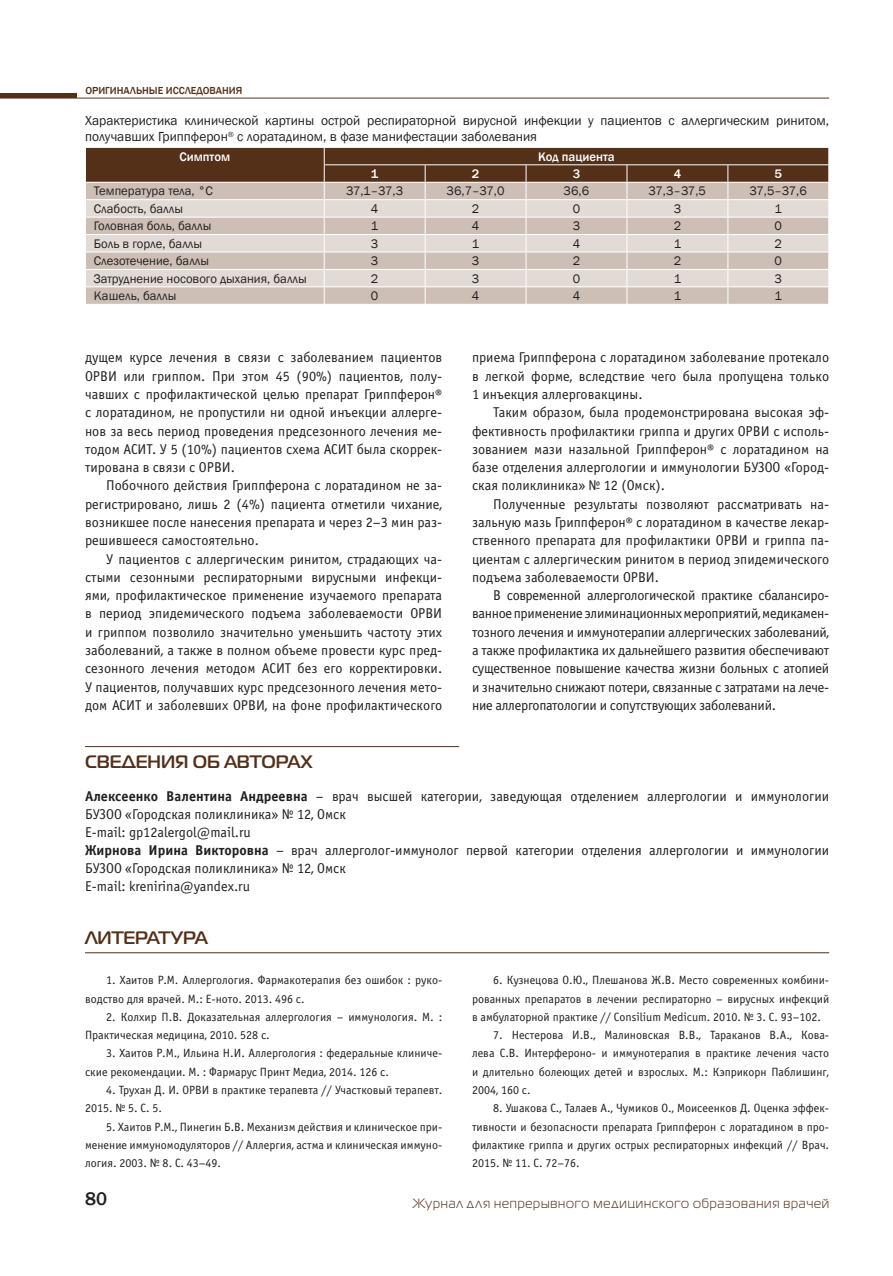
<style>
.page{position:relative;width:893px;height:1276px;background:#fff}
.page>*{position:absolute;margin:0;border:0;box-sizing:border-box;transform-origin:0 0}
.t1{font:500 18.75px "Franklin Gothic";color:#231f20}
.t2{font:700 18px "Magistral C";color:#543019}
.t3{font:14.25px/18.3px "Officina Sans C";color:#231f20;text-align:justify}
.t4{font:13.5px/16.2px "Franklin Gothic";color:#231f20}
.t5{font:13.5px "Magistral C";letter-spacing:.065em;color:#543019}
.t6{font:12.75px "Franklin Gothic";color:#231f20}
.t7{font:500 12.75px "Franklin Gothic";color:#fff}
.t8{font:12px/18.3px "Officina Sans C";color:#231f20}
.t9{font:500 10.5px "Franklin Gothic";color:#543019}
.s1{font-weight:700}
</style>
<div class="page">
<hr style="left:0;top:98px;width:829px;height:1px;background:#6c4b33">
<hr style="left:0;top:94px;width:77px;height:4px;background:#543019">
<svg style="left:85px;top:147px;width:744px;height:157px;background:#bdada2"></svg>
<hr style="left:85px;top:746px;width:374px;height:1px;background:#543019">
<hr style="left:85px;top:952px;width:744px;height:1px;background:#543019">
<p class="t9" style="left:85px;top:84px;width:159px">ОРИГИНАЛЬНЫЕ ИССЛЕДОВАНИЯ</p>
<p class="t4" style="left:85px;top:112px;width:746px">Характеристика клинической картины острой респираторной вирусной инфекции у пациентов с аллергическим ринитом, получавших Гриппферон<sup>®</sup> с лоратадином, в фазе манифестации заболевания</p>
<p class="t7" style="left:179px;top:149px;width:52px">Симптом</p>
<p class="t7" style="left:538px;top:149px;width:78px">Код пациента</p>
<p class="t7" style="left:371px;top:166px;width:9px">1</p>
<p class="t7" style="left:472px;top:166px;width:9px">2</p>
<p class="t7" style="left:573px;top:166px;width:9px">3</p>
<p class="t7" style="left:674px;top:166px;width:9px">4</p>
<p class="t7" style="left:775px;top:166px;width:9px">5</p>
<p class="t6" style="left:94px;top:184px;width:120px">Температура тела, °С</p>
<p class="t6" style="left:346px;top:184px;width:58px">37,1–37,3</p>
<p class="t6" style="left:446px;top:184px;width:60px">36,7–37,0</p>
<p class="t6" style="left:564px;top:184px;width:27px">36,6</p>
<p class="t6" style="left:649px;top:184px;width:59px">37,3–37,5</p>
<p class="t6" style="left:749px;top:184px;width:59px">37,5–37,6</p>
<p class="t6" style="left:94px;top:201px;width:91px">Слабость, баллы</p>
<p class="t6" style="left:371px;top:201px;width:9px">4</p>
<p class="t6" style="left:472px;top:201px;width:9px">2</p>
<p class="t6" style="left:573px;top:201px;width:9px">0</p>
<p class="t6" style="left:674px;top:201px;width:9px">3</p>
<p class="t6" style="left:775px;top:201px;width:9px">1</p>
<p class="t6" style="left:94px;top:219px;width:119px">Головная боль, баллы</p>
<p class="t6" style="left:371px;top:219px;width:9px">1</p>
<p class="t6" style="left:472px;top:219px;width:9px">4</p>
<p class="t6" style="left:573px;top:219px;width:9px">3</p>
<p class="t6" style="left:674px;top:219px;width:9px">2</p>
<p class="t6" style="left:775px;top:219px;width:9px">0</p>
<p class="t6" style="left:94px;top:236px;width:110px">Боль в горле, баллы</p>
<p class="t6" style="left:371px;top:236px;width:9px">3</p>
<p class="t6" style="left:472px;top:236px;width:9px">1</p>
<p class="t6" style="left:573px;top:236px;width:9px">4</p>
<p class="t6" style="left:674px;top:236px;width:9px">1</p>
<p class="t6" style="left:775px;top:236px;width:9px">2</p>
<p class="t6" style="left:94px;top:253px;width:117px">Слезотечение, баллы</p>
<p class="t6" style="left:371px;top:253px;width:9px">3</p>
<p class="t6" style="left:472px;top:253px;width:9px">3</p>
<p class="t6" style="left:573px;top:253px;width:9px">2</p>
<p class="t6" style="left:674px;top:253px;width:9px">2</p>
<p class="t6" style="left:775px;top:253px;width:9px">0</p>
<p class="t6" style="left:94px;top:271px;width:215px">Затруднение носового дыхания, баллы</p>
<p class="t6" style="left:371px;top:271px;width:9px">2</p>
<p class="t6" style="left:472px;top:271px;width:9px">3</p>
<p class="t6" style="left:573px;top:271px;width:9px">0</p>
<p class="t6" style="left:674px;top:271px;width:9px">1</p>
<p class="t6" style="left:775px;top:271px;width:9px">3</p>
<p class="t6" style="left:94px;top:288px;width:84px">Кашель, баллы</p>
<p class="t6" style="left:371px;top:288px;width:9px">0</p>
<p class="t6" style="left:472px;top:288px;width:9px">4</p>
<p class="t6" style="left:573px;top:288px;width:9px">4</p>
<p class="t6" style="left:674px;top:288px;width:9px">1</p>
<p class="t6" style="left:775px;top:288px;width:9px">1</p>
<p class="t3" style="left:85px;top:350px;width:359px">дущем курсе лечения в связи с заболеванием пациентов ОРВИ или гриппом. При этом 45 (90%) пациентов, полу&shy;чавших с профилактической целью препарат Гриппферон® с лоратадином, не пропустили ни одной инъекции аллерге&shy;нов за весь период проведения предсезонного лечения ме&shy;тодом АСИТ. У 5 (10%) пациентов схема АСИТ была скоррек&shy;тирована в связи с ОРВИ.</p>
<p class="t3" style="left:85px;top:478px;width:359px;text-indent:21px">Побочного действия Гриппферона с лоратадином не за&shy;регистрировано, лишь 2 (4%) пациента отметили чихание, возникшее после нанесения препарата и через 2–3 мин раз&shy;решившееся самостоятельно.</p>
<p class="t3" style="left:85px;top:551px;width:359px;text-indent:21px">У пациентов с аллергическим ринитом, страдающих ча&shy;стыми сезонными респираторными вирусными инфекци&shy;ями, профилактическое применение изучаемого препарата в период эпидемического подъема заболеваемости ОРВИ и гриппом позволило значительно уменьшить частоту этих заболеваний, а также в полном объеме провести курс пред&shy;сезонного лечения методом АСИТ без его корректировки.<br>У пациентов, получавших курс предсезонного лечения мето&shy;дом АСИТ и заболевших ОРВИ, на фоне профилактического</p>
<p class="t3" style="left:472px;top:350px;width:359px">приема Гриппферона с лоратадином заболевание протекало в легкой форме, вследствие чего была пропущена только 1 инъекция аллерговакцины.</p>
<p class="t3" style="left:472px;top:405px;width:359px;text-indent:21px">Таким образом, была продемонстрирована высокая эф&shy;фективность профилактики гриппа и других ОРВИ с исполь&shy;зованием мази назальной Гриппферон® с лоратадином на базе отделения аллергологии и иммунологии БУЗОО «Город&shy;ская поликлиника» № 12 (Омск).</p>
<p class="t3" style="left:472px;top:496px;width:359px;text-indent:21px">Полученные результаты позволяют рассматривать на&shy;зальную мазь Гриппферон® с лоратадином в качестве лекар&shy;ственного препарата для профилактики ОРВИ и гриппа па&shy;циентам с аллергическим ринитом в период эпидемического подъема заболеваемости ОРВИ.</p>
<p class="t3" style="left:472px;top:587px;width:359px;text-indent:21px">В современной аллергологической практике сбалансиро&shy;ванное применение элиминационных мероприятий, медикамен&shy;тозного лечения и иммунотерапии аллергических заболеваний, а также профилактика их дальнейшего развития обеспечивают существенное повышение качества жизни больных с атопией и значительно снижают потери, связанные с затратами на лече&shy;ние аллергопатологии и сопутствующих заболеваний.</p>
<p class="t2" style="left:85px;top:755px;width:229px">СВЕДЕНИЯ ОБ АВТОРАХ</p>
<p class="t3" style="left:85px;top:788px;width:746px;text-align:left"><span class="s1">Алексеенко Валентина Андреевна</span> – врач высшей категории, заведующая отделением аллергологии и иммунологии БУЗОО «Городская поликлиника» № 12, Омск<br>E-mail: gp12alergol@mail.ru<br><span class="s1">Жирнова Ирина Викторовна</span> – врач аллерголог-иммунолог первой категории отделения аллергологии и иммунологии БУЗОО «Городская поликлиника» № 12, Омск<br>E-mail: krenirina@yandex.ru</p>
<p class="t2" style="left:85px;top:931px;width:124px">ЛИТЕРАТУРА</p>
<p class="t8" style="left:85px;top:972px;width:359px;text-indent:21px">1. Хаитов Р.М. Аллергология. Фармакотерапия без ошибок : руко&shy;водство для врачей. М.: Е-ното. 2013. 496 c.</p>
<p class="t8" style="left:85px;top:1008px;width:359px;text-indent:21px">2. Колхир П.В. Доказательная аллергология – иммунология. М. :<br>Практическая медицина, 2010. 528 c.</p>
<p class="t8" style="left:85px;top:1045px;width:359px;text-indent:21px">3. Хаитов Р.М., Ильина Н.И. Аллергология : федеральные клиниче&shy;ские рекомендации. М. : Фармарус Принт Медиа, 2014. 126 c.</p>
<p class="t8" style="left:85px;top:1082px;width:359px;text-indent:21px">4. Трухан Д. И. ОРВИ в практике терапевта // Участковый терапевт.<br>2015. № 5. С. 5.</p>
<p class="t8" style="left:85px;top:1118px;width:359px;text-align:justify;text-indent:21px">5. Хаитов Р.М., Пинегин Б.В. Механизм действия и клиническое при&shy;менение иммуномодуляторов // Аллергия, астма и клиническая иммуно&shy;логия. 2003. № 8. С. 43–49.</p>
<p class="t8" style="left:472px;top:972px;width:359px;text-align:justify;text-indent:21px">6. Кузнецова О.Ю., Плешанова Ж.В. Место современных комбини&shy;рованных препаратов в лечении респираторно – вирусных инфекций в амбулаторной практике // Consilium Medicum. 2010. № 3. С. 93–102.</p>
<p class="t8" style="left:472px;top:1027px;width:359px;text-align:justify;text-indent:21px">7. Нестерова И.В., Малиновская В.В., Тараканов В.А., Кова&shy;лева С.В. Интерфероно- и иммунотерапия в практике лечения часто и длительно болеющих детей и взрослых. М.: Кэприкорн Паблишинг, 2004, 160 с.</p>
<p class="t8" style="left:472px;top:1100px;width:359px;text-align:justify;text-indent:21px">8. Ушакова С., Талаев А., Чумиков О., Моисеенков Д. Оценка эффек&shy;тивности и безопасности препарата Гриппферон с лоратадином в про&shy;филактике гриппа и других острых респираторных инфекций // Врач.<br>2015. № 11. С. 72–76.</p>
<h1 class="t1" style="left:85px;top:1187px;width:23px">80</h1>
<p class="t5" style="left:412px;top:1198px;width:418px">Журнал для непрерывного медицинского образования врачей</p>
</div>
